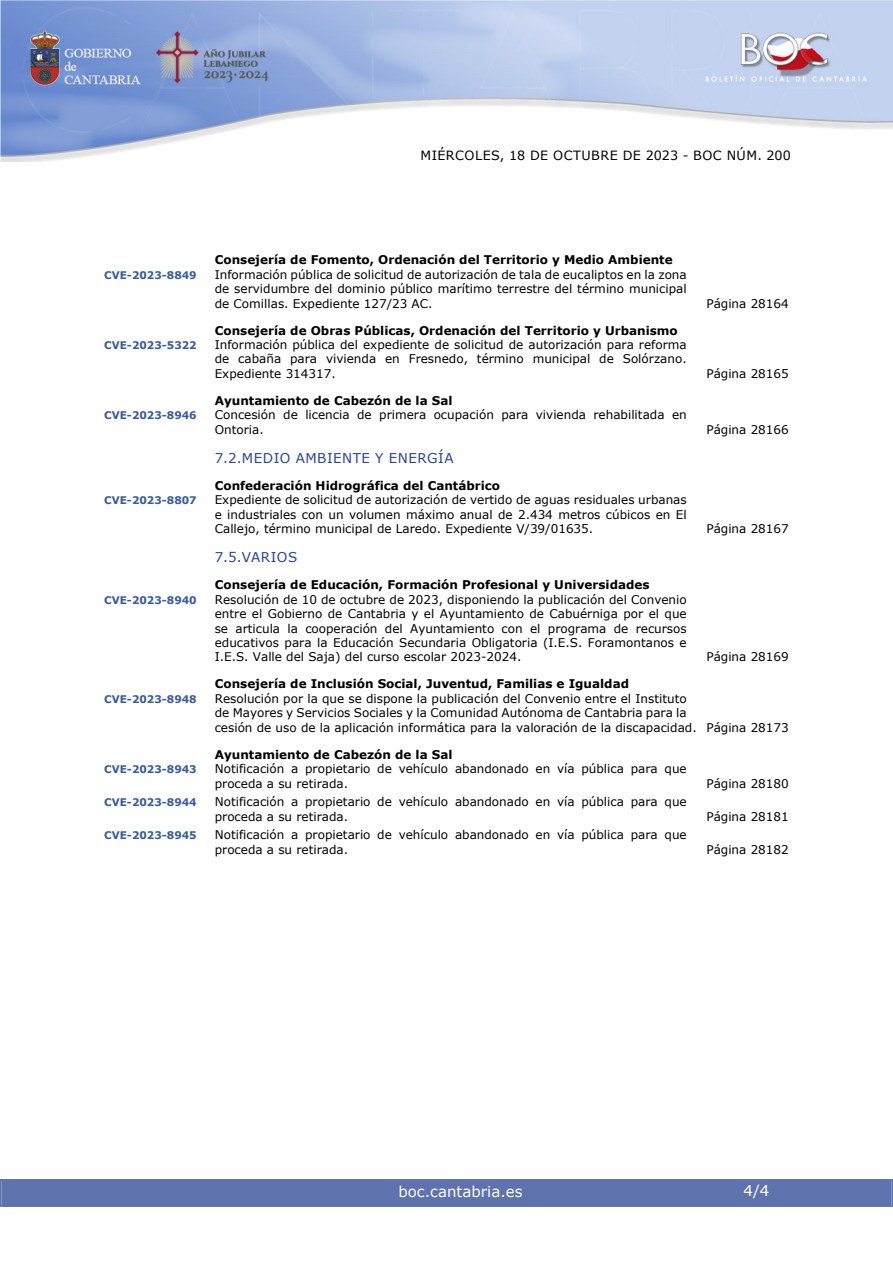
<style>
.page{position:relative;width:893px;height:1263px;background:#fff}
.page>*{position:absolute;margin:0;border:0;box-sizing:border-box;transform-origin:0 0}
.t1{font:15px "Verdana";color:#fff}
.indice_2{font:13.5px "Verdana";letter-spacing:.035em;color:#27459e}
.t2{font:12.75px "Verdana";letter-spacing:.035em;color:#000}
.indice_4{font:12px/14.4px "Verdana";color:#000}
.indice_3{font:700 12px "Verdana";color:#000}
.indice_4-2{font:700 10.5px "Verdana";color:#385b9e}
</style>
<div class="page">
<img style="left:0;top:0;width:893px;height:161px">
<div style="left:2px;top:1180px;width:889px;height:27px;background:#5e73ae"></div>
<div style="left:0;top:1179px;width:893px;height:28px;border:2px solid #5e73ae"></div>
<p class="t2" style="left:420px;top:147px;width:372px">MIÉRCOLES, 18 DE OCTUBRE DE 2023 - BOC NÚM. 200</p>
<h4 class="indice_3" style="left:215px;top:251px;width:459px">Consejería de Fomento, Ordenación del Territorio y Medio Ambiente</h4>
<p class="indice_4-2" style="left:104px;top:267px;width:94px">CVE-2023-8849</p>
<p class="indice_4" style="left:215px;top:267px;width:473px;text-align:justify">Información pública de solicitud de autorización de tala de eucaliptos en la zona de servidumbre del dominio público marítimo terrestre del término municipal de Comillas. Expediente 127/23 AC.</p>
<h4 class="indice_3" style="left:215px;top:322px;width:465px">Consejería de Obras Públicas, Ordenación del Territorio y Urbanismo</h4>
<p class="indice_4-2" style="left:104px;top:338px;width:94px">CVE-2023-5322</p>
<p class="indice_4" style="left:215px;top:337px;width:473px;text-align:justify">Información pública del expediente de solicitud de autorización para reforma de cabaña para vivienda en Fresnedo, término municipal de Solórzano.<br>Expediente 314317.</p>
<h4 class="indice_3" style="left:215px;top:392px;width:239px">Ayuntamiento de Cabezón de la Sal</h4>
<p class="indice_4-2" style="left:104px;top:408px;width:94px">CVE-2023-8946</p>
<p class="indice_4" style="left:215px;top:408px;width:473px">Concesión de licencia de primera ocupación para vivienda rehabilitada en<br>Ontoria.</p>
<h3 class="indice_2" style="left:215px;top:449px;width:240px">7.2.MEDIO AMBIENTE Y ENERGÍA</h3>
<h4 class="indice_3" style="left:215px;top:477px;width:287px">Confederación Hidrográfica del Cantábrico</h4>
<p class="indice_4-2" style="left:104px;top:493px;width:94px">CVE-2023-8807</p>
<p class="indice_4" style="left:215px;top:493px;width:473px;text-align:justify">Expediente de solicitud de autorización de vertido de aguas residuales urbanas e industriales con un volumen máximo anual de 2.434 metros cúbicos en El Callejo, término municipal de Laredo. Expediente V/39/01635.</p>
<h3 class="indice_2" style="left:215px;top:548px;width:84px">7.5.VARIOS</h3>
<h4 class="indice_3" style="left:215px;top:576px;width:436px">Consejería de Educación, Formación Profesional y Universidades</h4>
<p class="indice_4-2" style="left:104px;top:592px;width:94px">CVE-2023-8940</p>
<p class="indice_4" style="left:215px;top:592px;width:473px;text-align:justify">Resolución de 10 de octubre de 2023, disponiendo la publicación del Convenio entre el Gobierno de Cantabria y el Ayuntamiento de Cabuérniga por el que se articula la cooperación del Ayuntamiento con el programa de recursos educativos para la Educación Secundaria Obligatoria (I.E.S. Foramontanos e I.E.S. Valle del Saja) del curso escolar 2023-2024.</p>
<h4 class="indice_3" style="left:215px;top:676px;width:416px">Consejería de Inclusión Social, Juventud, Familias e Igualdad</h4>
<p class="indice_4" style="left:706px;top:296px;width:84px">Página 28164</p>
<p class="indice_4" style="left:706px;top:366px;width:84px">Página 28165</p>
<p class="indice_4" style="left:706px;top:422px;width:84px">Página 28166</p>
<p class="indice_4" style="left:706px;top:521px;width:84px">Página 28167</p>
<p class="indice_4" style="left:706px;top:650px;width:84px">Página 28169</p>
<p class="indice_4-2" style="left:104px;top:692px;width:94px">CVE-2023-8948</p>
<p class="indice_4" style="left:215px;top:691px;width:576px">Resolución por la que se dispone la publicación del Convenio entre el Instituto<br>de Mayores y Servicios Sociales y la Comunidad Autónoma de Cantabria para la<br>cesión de uso de la aplicación informática para la valoración de la discapacidad. Página 28173</p>
<h4 class="indice_3" style="left:215px;top:746px;width:239px">Ayuntamiento de Cabezón de la Sal</h4>
<p class="indice_4-2" style="left:104px;top:762px;width:94px">CVE-2023-8943</p>
<p class="indice_4" style="left:215px;top:761px;width:473px">Notificación a propietario de vehículo abandonado en vía pública para que proceda a su retirada.</p>
<p class="indice_4" style="left:706px;top:776px;width:84px">Página 28180</p>
<p class="indice_4-2" style="left:104px;top:795px;width:94px">CVE-2023-8944</p>
<p class="indice_4" style="left:215px;top:795px;width:473px">Notificación a propietario de vehículo abandonado en vía pública para que proceda a su retirada.</p>
<p class="indice_4-2" style="left:104px;top:828px;width:94px">CVE-2023-8945</p>
<p class="indice_4" style="left:215px;top:828px;width:473px">Notificación a propietario de vehículo abandonado en vía pública para que proceda a su retirada.</p>
<p class="indice_4" style="left:706px;top:809px;width:84px">Página 28181</p>
<p class="indice_4" style="left:706px;top:842px;width:84px">Página 28182</p>
<p class="t1" style="left:398px;top:1181px;width:126px">boc.cantabria.es</p>
<p class="t1" style="left:744px;top:1180px;width:27px">4/4</p>
</div>
